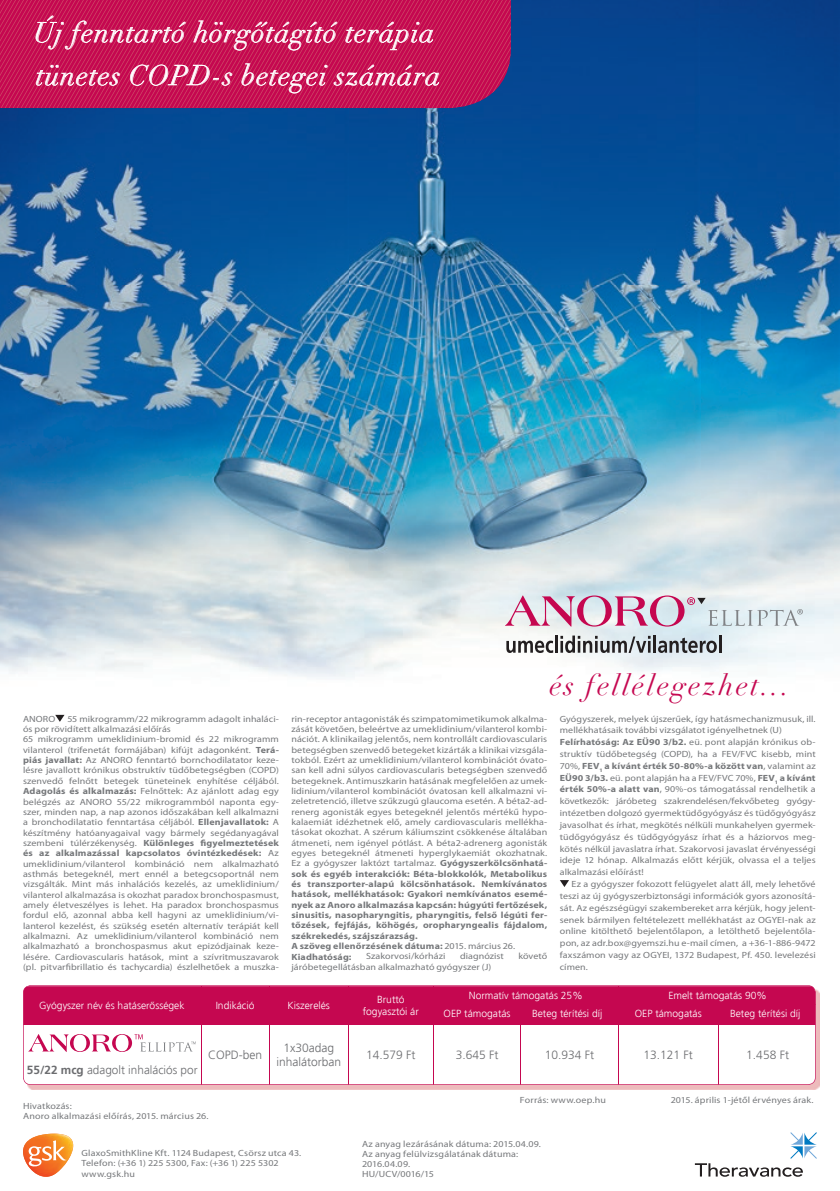
<style>
.page{position:relative;width:840px;height:1191px;background:#fff}
.page>*{position:absolute;margin:0;border:0;box-sizing:border-box;transform-origin:0 0}
.t1{font:italic 28.6px "Didot";letter-spacing:.08em;color:#c50750}
.t2{font:italic 28px/42.8px "Didot";letter-spacing:.03em;color:#fff}
.t3{font:300 12px/14.4px "H Frutiger";color:#6c6d70;text-align:center}
.t4{font:300 11.8px "H Frutiger";color:#6c6d70}
.t5{font:300 10.2px/12.4px "H Frutiger";color:#fff;text-align:center}
.t6{font:9px/10.4px "Myriad Pro";letter-spacing:.01em;color:#76787b;scale:1.11 1}
.s1{font-weight:700}
.s2{font-size:10px}
</style>
<div class="page">
<img style="left:0;top:0;width:839px;height:677px">
<svg style="left:506px;top:640px;width:47px;height:13px"></svg>
<hr style="left:554px;top:635px;width:3px;height:17px;background:#231f20">
<svg style="left:560px;top:635px;width:156px;height:18px;background:#9da2a6"></svg>
<hr style="left:718px;top:635px;width:3px;height:17px;background:#231f20">
<svg style="left:504px;top:595px;width:298px;height:31px;background:#d9c2d1"></svg>
<svg style="left:694px;top:1132px;width:122px;height:44px"></svg>
<svg style="left:23px;top:1133px;width:50px;height:44px"></svg>
<img style="left:27px;top:989px;width:792px;height:100px">
<svg style="left:23px;top:985px;width:792px;height:99px"></svg>
<svg style="left:28px;top:1034px;width:167px;height:18px"></svg>
<svg style="left:55px;top:715px;width:9px;height:7px"></svg>
<svg style="left:560px;top:880px;width:8px;height:7px"></svg>
<svg style="left:0;top:0;width:510px;height:108px;background:#c7205d"></svg>
<h2 class="t2" style="left:34px;top:11px;width:408px">Új fenntartó hörgőtágító terápia tünetes COPD-s betegei számára</h2>
<h1 class="t1" style="left:549px;top:667px;width:241px">és fellélegezhet...</h1>
<p class="t6" style="left:23px;top:714px;width:232px;text-indent:44px">55 mikrogramm/22 mikrogramm adagolt inhaláci&shy;ós por rövidített alkalmazási előírás<br>65 mikrogramm umeklidinium-bromid és 22 mikrogramm vilanterol (trifenetát formájában) kifújt adagonként. <span class="s1">Terá&shy;piás javallat:</span> Az ANORO fenntartó bornchodilatator keze&shy;lésre javallott krónikus obstruktív tüdőbetegségben (COPD) szenvedő felnőtt betegek tüneteinek enyhítése céljából.<br><span class="s1">Adagolás és alkalmazás:</span> Felnőttek: Az ajánlott adag egy belégzés az ANORO 55/22 mikrogrammból naponta egy&shy;szer, minden nap, a nap azonos időszakában kell alkalmazni a bronchodilatatio fenntartása céljából. <span class="s1">Ellenjavallatok:</span> A készítmény hatóanyagaival vagy bármely segédanyagával szembeni túlérzékenység. <span class="s1">Különleges figyelmeztetések és az alkalmazással kapcsolatos óvintézkedések:</span> Az umeklidinium/vilanterol kombináció nem alkalmazható asthmás betegeknél, mert ennél a betegcsoportnál nem vizsgálták. Mint más inhalációs kezelés, az umeklidinium/ vilanterol alkalmazása is okozhat paradox bronchospasmust, amely életveszélyes is lehet. Ha paradox bronchospasmus fordul elő, azonnal abba kell hagyni az umeklidinium/vi&shy;lanterol kezelést, és szükség esetén alternatív terápiát kell alkalmazni. Az umeklidinium/vilanterol kombináció nem alkalmazható a bronchospasmus akut epizódjainak keze&shy;lésére. Cardiovascularis hatások, mint a szívritmuszavarok (pl. pitvarfibrillatio és tachycardia) észlelhetőek a muszka-</p>
<p class="t6" style="left:291px;top:713px;width:232px">rin-receptor antagonisták és szimpatomimetikumok alkalma&shy;zását követően, beleértve az umeklidinium/vilanterol kombi&shy;nációt. A klinikailag jelentős, nem kontrollált cardiovascularis betegségben szenvedő betegeket kizárták a klinikai vizsgála&shy;tokból. Ezért az umeklidinium/vilanterol kombinációt óvato&shy;san kell adni súlyos cardiovascularis betegségben szenvedő betegeknek. Antimuszkarin hatásának megfelelően az umek&shy;lidinium/vilanterol kombinációt óvatosan kell alkalmazni vi&shy;zeletretenció, illetve szűkzugú glaucoma esetén. A béta2-ad&shy;renerg agonisták egyes betegeknél jelentős mértékű hypo&shy;kalaemiát idézhetnek elő, amely cardiovascularis mellékha&shy;tásokat okozhat. A szérum káliumszint csökkenése általában átmeneti, nem igényel pótlást. A béta2-adrenerg agonisták egyes betegeknél átmeneti hyperglykaemiát okozhatnak.<br>Ez a gyógyszer laktózt tartalmaz. <span class="s1">Gyógyszerkölcsönhatá&shy;sok és egyéb interakciók: Béta-blokkolók, Metabolikus és transzporter-alapú kölcsönhatások. Nemkívánatos hatások, mellékhatások: Gyakori nemkívánatos esemé&shy;nyek az Anoro alkalmazása kapcsán: húgyúti fertőzések, sinusitis, nasopharyngitis, pharyngitis, felső légúti fer&shy;tőzések, fejfájás, köhögés, oropharyngealis fájdalom, székrekedés, szájszárazság.<br>A szöveg ellenőrzésének dátuma:</span> 2015. március 26.<br><span class="s1">Kiadhatóság:</span></p>
<p class="t6" style="left:23px;top:714px;width:31px">ANORO</p>
<p class="t6" style="left:366px;top:951px;width:73px">Szakorvosi/kórházi</p>
<p class="t6" style="left:460px;top:951px;width:41px">diagnózist</p>
<p class="t6" style="left:518px;top:951px;width:27px">követő</p>
<p class="t6" style="left:291px;top:961px;width:181px">járóbetegellátásban alkalmazható gyógyszer (J)</p>
<p class="t6" style="left:559px;top:713px;width:232px;line-height:11.8px">Gyógyszerek, melyek újszerűek, így hatásmechanizmusuk, ill. mellékhatásaik további vizsgálatot igényelhetnek (U)<br><span class="s1">Felírhatóság: Az EÜ90 3/b2.</span> eü. pont alapján krónikus ob&shy;struktív tüdőbetegség (COPD), ha a FEV/FVC kisebb, mint 70%, <span class="s1">FEV</span><sub>1</sub> <span class="s1">a kívánt érték 50-80%-a között van</span><span class="s2">,</span> valamint az <span class="s1">EÜ90 3/b3.</span> eü. pont alapján ha a FEV/FVC 70%, <span class="s1">FEV</span><sub>1</sub> <span class="s1">a kívánt érték 50%-a alatt van</span><span class="s2">,</span> 90%-os támogatással rendelhetik a következők: járóbeteg szakrendelésen/fekvőbeteg gyógy - intézetben dolgozó gyermektüdőgyógyász és tüdőgyógyász javasolhat és írhat, megkötés nélküli munkahelyen gyermek&shy;tüdőgyógyász és tüdőgyógyász írhat és a háziorvos meg&shy;kötés nélkül javaslatra írhat. Szakorvosi javaslat érvényességi ideje 12 hónap. Alkalmazás előtt kérjük, olvassa el a teljes alkalmazási előírást!</p>
<p class="t6" style="left:559px;top:878px;width:232px;line-height:11.8px;text-align:justify;text-indent:12px">Ez a gyógyszer fokozott felügyelet alatt áll, mely lehetővé teszi az új gyógyszerbiztonsági információk gyors azonosítá&shy;sát. Az egészségügyi szakembereket arra kérjük, hogy jelent&shy;senek bármilyen feltételezett mellékhatást az OGYEI-nak az online kitölthető bejelentőlapon, a letölthető bejelentőla&shy;pon, az adr.box@gyemszi.hu e-mail címen, a +36-1-886-9472 faxszámon vagy az OGYEI, 1372 Budapest, Pf. 450. levelezési címen.</p>
<p class="t5" style="left:39px;top:999px;width:147px">Gyógyszer név és hatáserôsségek</p>
<p class="t5" style="left:215px;top:999px;width:40px">Indikáció</p>
<p class="t5" style="left:287px;top:999px;width:44px">Kiszerelés</p>
<p class="t5" style="left:362px;top:993px;width:58px">Bruttó fogyasztói ár</p>
<p class="t5" style="left:468px;top:989px;width:115px">Normatív támogatás 25%</p>
<p class="t5" style="left:668px;top:989px;width:100px">Emelt támogatás 90%</p>
<p class="t5" style="left:443px;top:1007px;width:68px">OEP támogatás</p>
<p class="t5" style="left:531px;top:1007px;width:72px">Beteg térítési díj</p>
<p class="t5" style="left:634px;top:1007px;width:68px">OEP támogatás</p>
<p class="t5" style="left:729px;top:1007px;width:72px">Beteg térítési díj</p>
<h3 class="t4" style="left:27px;top:1063px;width:172px"><span class="s1">55/22 mcg</span> adagolt inhalációs por</h3>
<h3 class="t3" style="left:208px;top:1047px;width:56px">COPD-ben</h3>
<h3 class="t3" style="left:276px;top:1040px;width:66px">1x30adag inhalátorban</h3>
<h3 class="t3" style="left:366px;top:1047px;width:51px">14.579 Ft</h3>
<h3 class="t3" style="left:455px;top:1047px;width:44px">3.645 Ft</h3>
<h3 class="t3" style="left:544px;top:1047px;width:51px">10.934 Ft</h3>
<h3 class="t3" style="left:643px;top:1047px;width:51px">13.121 Ft</h3>
<h3 class="t3" style="left:745px;top:1047px;width:44px">1.458 Ft</h3>
<p class="t6" style="left:23px;top:1101px;width:169px">Hivatkozás:<br>Anoro alkalmazási elôírás, 2015. március 26.</p>
<p class="t6" style="left:81px;top:1148px;width:199px">GlaxoSmithKline Kft. 1124 Budapest, Csörsz utca 43.<br>Telefon: (+36 1) 225 5300, Fax: (+36 1) 225 5302 www.gsk.hu</p>
<p class="t6" style="left:519px;top:1095px;width:79px">Forrás: www.oep.hu</p>
<p class="t6" style="left:670px;top:1095px;width:130px">2015. április 1-jétôl érvényes árak.</p>
<p class="t6" style="left:362px;top:1138px;width:162px">Az anyag lezárásának dátuma: 2015.04.09.<br>Az anyag felülvizsgálatának dátuma:<br>2016.04.09.<br>HU/UCV/0016/15</p>
</div>
